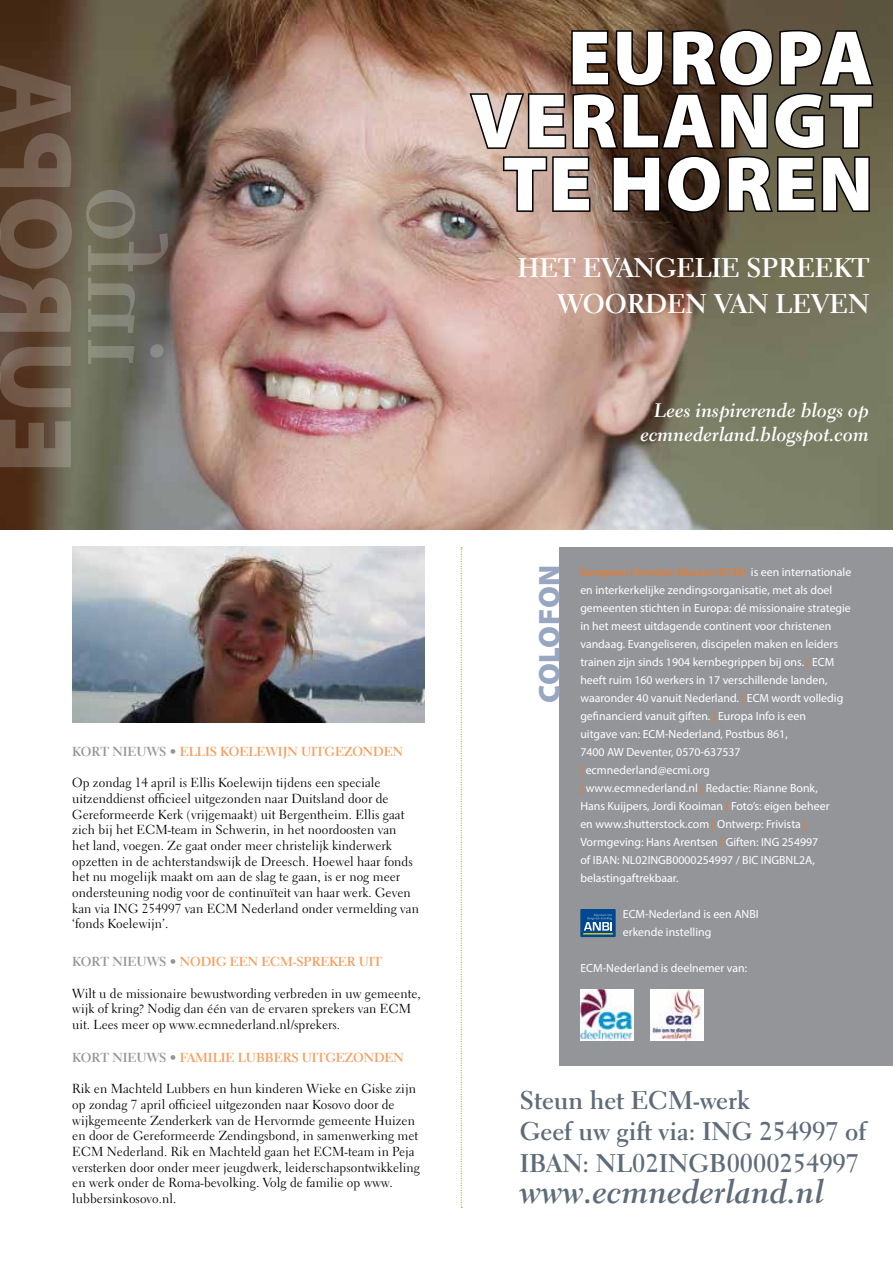
<style>
.page{position:relative;width:893px;height:1263px;background:#fff}
.page>*{position:absolute;margin:0;border:0;box-sizing:border-box;transform-origin:0 0}
.t1{font:900 78px "Myriad Pro";letter-spacing:.02em;color:#fff}
.t2{font:33px "Electra LT Std Bold Cursive";color:#5e6b79}
.t3{font:900 30px "Myriad Pro";letter-spacing:.02em;color:#97a7c2}
.t4{font:700 27px/36px "Electra LT Std";color:#fff;text-align:right}
.t5{font:700 25.5px/31.5px "Electra LT Std";color:#5e6b79}
.t6{font:19.5px/23.4px "Electra LT Std Bold Cursive";color:#fff;text-align:right}
.t7{font:13.05px/15.6px "Electra LT Std";letter-spacing:.005em;color:#000}
.t8{font:700 13.05px "Electra LT Std";letter-spacing:-.005em;color:#f89d5d}
.t9{font:700 13.05px "Electra LT Std";color:#939598}
.t10{font:11.85px/18px "Myriad Pro";color:#fff}
.s1{color:#f47920}
.s2{color:#939598}
</style>
<div class="page">
<img style="left:0;top:0;width:893px;height:530px">
<div style="left:560px;top:547px;width:333px;height:518px;background:#939598"></div>
<img style="left:580px;top:989px;width:53px;height:51px">
<div style="left:580px;top:909px;width:36px;height:28px;background:#004990"></div>
<svg style="left:584px;top:914px;width:28px;height:17px"></svg>
<hr style="left:583px;top:933px;width:30px;height:1px;background:#ffef00">
<img style="left:651px;top:989px;width:53px;height:51px">
<svg style="left:461px;top:547px;width:1px;height:661px"></svg>
<svg style="left:467px;top:28px;width:408px;height:186px;background:#5f4d3d"></svg>
<img style="left:72px;top:546px;width:352px;height:177px">
<svg style="left:0;top:65px;width:72px;height:402px;background:#59412e"></svg>
<svg style="left:86px;top:190px;width:82px;height:174px;background:#666456"></svg>
<h1 class="t1" style="left:568px;top:14px;width:307px">EUROPA</h1>
<h1 class="t1" style="left:471px;top:77px;width:404px">VERLANGT</h1>
<h1 class="t1" style="left:503px;top:140px;width:158px">TE HOREN</h1>
<h3 class="t4" style="left:517px;top:250px;width:354px">HET EVANGELIE SPREEKT<br>WOORDEN VAN LEVEN</h3>
<h3 class="t6" style="left:640px;top:399px;width:230px">Lees inspirerende blogs op ecmnederland.blogspot.com</h3>
<h3 class="t3" style="left:532px;top:703px;width:140px;rotate:-90deg">COLOFON</h3>
<p class="t10" style="left:580px;top:563px;width:272px"><span class="s1">European Christian Mission (ECM)</span> is een internationale en interkerkelijke zendingsorganisatie, met als doel gemeenten stichten in Europa: dé missionaire strategie in het meest uitdagende continent voor christenen vandaag. Evangeliseren, discipelen maken en leiders trainen zijn sinds 1904 kernbegrippen bij ons. <span class="s1">|</span> ECM heeft ruim 160 werkers in 17 verschillende landen, waaronder 40 vanuit Nederland. <span class="s1">|</span> ECM wordt volledig gefinancierd vanuit giften. <span class="s1">|</span> Europa Info is een<br>uitgave van: ECM-Nederland, Postbus 861,<br>7400 AW Deventer, 0570-637537<br><span class="s1">|</span> ecmnederland@ecmi.org<br><span class="s1">|</span> www.ecmnederland.nl <span class="s1">|</span> Redactie: Rianne Bonk,<br>Hans Kuijpers, Jordi Kooiman <span class="s1">|</span> Foto’s: eigen beheer<br>en www.shutterstock.com <span class="s1">|</span> Ontwerp: Frivista <span class="s1">| </span>Vormgeving: Hans Arentsen <span class="s1">|</span> Giften: ING 254997<br>of IBAN: NL02INGB0000254997 / BIC INGBNL2A, belastingaftrekbaar.</p>
<p class="t10" style="left:623px;top:905px;width:137px">ECM-Nederland is een ANBI erkende instelling</p>
<p class="t10" style="left:580px;top:959px;width:168px">ECM-Nederland is deelnemer van:</p>
<p class="t8" style="left:72px;top:743px;width:332px"><span class="s2">KORT NIEUWS •</span> ELLIS KOELEWIJN UITGEZONDEN</p>
<p class="t7" style="left:72px;top:775px;width:348px">Op zondag 14 april is Ellis Koelewijn tijdens een speciale uitzenddienst officieel uitgezonden naar Duitsland door de Gereformeerde Kerk (vrijgemaakt) uit Bergentheim. Ellis gaat zich bij het ECM-team in Schwerin, in het noordoosten van<br>het land, voegen. Ze gaat onder meer christelijk kinderwerk opzetten in de achterstandswijk de Dreesch. Hoewel haar fonds het nu mogelijk maakt om aan de slag te gaan, is er nog meer ondersteuning nodig voor de continuïteit van haar werk. Geven kan via ING 254997 van ECM Nederland onder vermelding van ‘fonds Koelewijn’.</p>
<p class="t8" style="left:72px;top:954px;width:311px"><span class="s2">KORT NIEUWS •</span> NODIG EEN ECM-SPREKER UIT</p>
<p class="t7" style="left:72px;top:985px;width:350px">Wilt u de missionaire bewustwording verbreden in uw gemeente, wijk of kring? Nodig dan één van de ervaren sprekers van ECM uit. Lees meer op www.ecmnederland.nl/sprekers.</p>
<p class="t9" style="left:72px;top:1049px;width:11px">KORT</p>
<p class="t9" style="left:112px;top:1049px;width:26px">NIEUWS</p>
<p class="t8" style="left:170px;top:1049px;width:235px"><span class="s2">•</span> FAMILIE LUBBERS UITGEZONDEN</p>
<p class="t7" style="left:72px;top:1081px;width:349px">Rik en Machteld Lubbers en hun kinderen Wieke en Giske zijn op zondag 7 april officieel uitgezonden naar Kosovo door de wijkgemeente Zenderkerk van de Hervormde gemeente Huizen en door de Gereformeerde Zendingsbond, in samenwerking met ECM Nederland. Rik en Machteld gaan het ECM-team in Peja versterken door onder meer jeugdwerk, leiderschapsontwikkeling en werk onder de Roma-bevolking. Volg de familie op www. lubbersinkosovo.nl.</p>
<h3 class="t5" style="left:520px;top:1084px;width:348px">STEUN HET ECM-WERK<br>GEEF UW GIFT VIA: ING 254997 OF<br>IBAN</h3>
<h3 class="t5" style="left:583px;top:1147px;width:106px">: NL02INGB</h3>
<h3 class="t5" style="left:727px;top:1147px;width:134px">0000254997</h3>
<h2 class="t2" style="left:520px;top:1172px;width:306px">www.ecmnederland.nl</h2>
</div>
